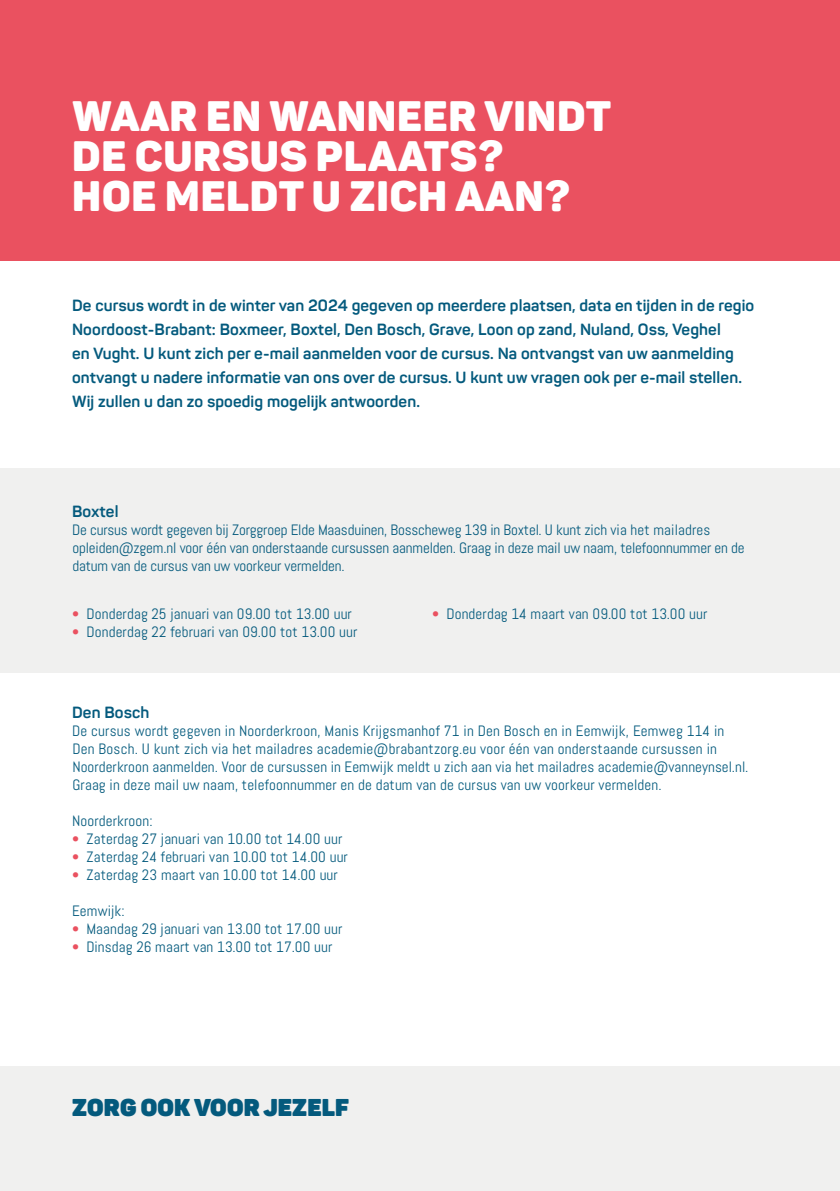
<style>
.page{position:relative;width:840px;height:1191px;background:#fff}
.page>*{position:absolute;margin:0;border:0;box-sizing:border-box;transform-origin:0 0}
.t1{font:900 42px/40px "Panton";letter-spacing:.02em;color:#fff}
.t2{font:900 24px "Panton";letter-spacing:.01em;color:#045a7d}
.t3{font:700 16px/24px "Panton";letter-spacing:.01em;color:#045a7d}
.t4{font:15px/18px "Abel";letter-spacing:.01em;color:#045a7d}
.t5{font:15px/18px "Abel";letter-spacing:-.01em;color:#045a7d}
.s1{color:#ea5160}
</style>
<div class="page">
<hr style="left:839px;top:673px;width:1px;height:152px;background:#f0f0ef">
<div style="left:0;top:469px;width:839px;height:204px;background:#f0f0ef"></div>
<div style="left:0;top:1066px;width:839px;height:125px;background:#f0f0ef"></div>
<div style="left:0;top:0;width:839px;height:261px;background:#ea5160"></div>
<hr style="left:839px;top:1066px;width:1px;height:125px;background:#ea5160">
<h1 class="t1" style="left:72px;top:96px;width:540px">WAAR EN WANNEER VINDT<br>DE CURSUS PLAATS?<br>HOE MELDT U ZICH AAN?</h1>
<p class="t3" style="left:72px;top:293px;width:683px">De cursus wordt in de winter van 2024 gegeven op meerdere plaatsen, data en tijden in de regio Noordoost-Brabant: Boxmeer, Boxtel, Den Bosch, Grave, Loon op zand, Nuland, Oss, Veghel<br>en Vught. U kunt zich per e-mail aanmelden voor de cursus. Na ontvangst van uw aanmelding ontvangt u nadere informatie van ons over de cursus. U kunt uw vragen ook per e-mail stellen.<br>Wij zullen u dan zo spoedig mogelijk antwoorden.</p>
<p class="t3" style="left:72px;top:499px;width:48px">Boxtel</p>
<p class="t5" style="left:72px;top:520px;width:673px">De cursus wordt gegeven bij Zorggroep Elde Maasduinen, Bosscheweg 139 in Boxtel. U kunt zich via het mailadres opleiden@zgem.nl voor één van onderstaande cursussen aanmelden. Graag in deze mail uw naam, telefoonnummer en de datum van de cursus van uw voorkeur vermelden.</p>
<p class="t4" style="left:72px;top:605px;width:281px"><span class="s1">•</span> Donderdag 25 januari van 09.00 tot 13.00 uur</p>
<p class="t4" style="left:72px;top:623px;width:287px"><span class="s1">•</span> Donderdag 22 februari van 09.00 tot 13.00 uur</p>
<p class="t4" style="left:432px;top:605px;width:277px"><span class="s1">•</span> Donderdag 14 maart van 09.00 tot 13.00 uur</p>
<p class="t3" style="left:72px;top:700px;width:79px">Den Bosch</p>
<p class="t4" style="left:72px;top:722px;width:677px">De cursus wordt gegeven in Noorderkroon, Manis Krijgsmanhof 71 in Den Bosch en in Eemwijk, Eemweg 114 in Den Bosch. U kunt zich via het mailadres academie@brabantzorg.eu voor één van onderstaande cursussen in Noorderkroon aanmelden. Voor de cursussen in Eemwijk meldt u zich aan via het mailadres academie@vanneynsel.nl.<br>Graag in deze mail uw naam, telefoonnummer en de datum van de cursus van uw voorkeur vermelden.</p>
<p class="t4" style="left:72px;top:812px;width:82px">Noorderkroon:</p>
<p class="t4" style="left:72px;top:830px;width:272px"><span class="s1">•</span> Zaterdag 27 januari van 10.00 tot 14.00 uur</p>
<p class="t4" style="left:72px;top:848px;width:277px"><span class="s1">•</span> Zaterdag 24 februari van 10.00 tot 14.00 uur</p>
<p class="t4" style="left:72px;top:866px;width:267px"><span class="s1">•</span> Zaterdag 23 maart van 10.00 tot 14.00 uur</p>
<p class="t4" style="left:72px;top:902px;width:54px">Eemwijk:</p>
<p class="t4" style="left:72px;top:920px;width:272px"><span class="s1">•</span> Maandag 29 januari van 13.00 tot 17.00 uur</p>
<p class="t4" style="left:72px;top:938px;width:262px"><span class="s1">•</span> Dinsdag 26 maart van 13.00 tot 17.00 uur</p>
<h2 class="t2" style="left:72px;top:1091px;width:278px">ZORG OOK VOOR JEZELF</h2>
</div>
